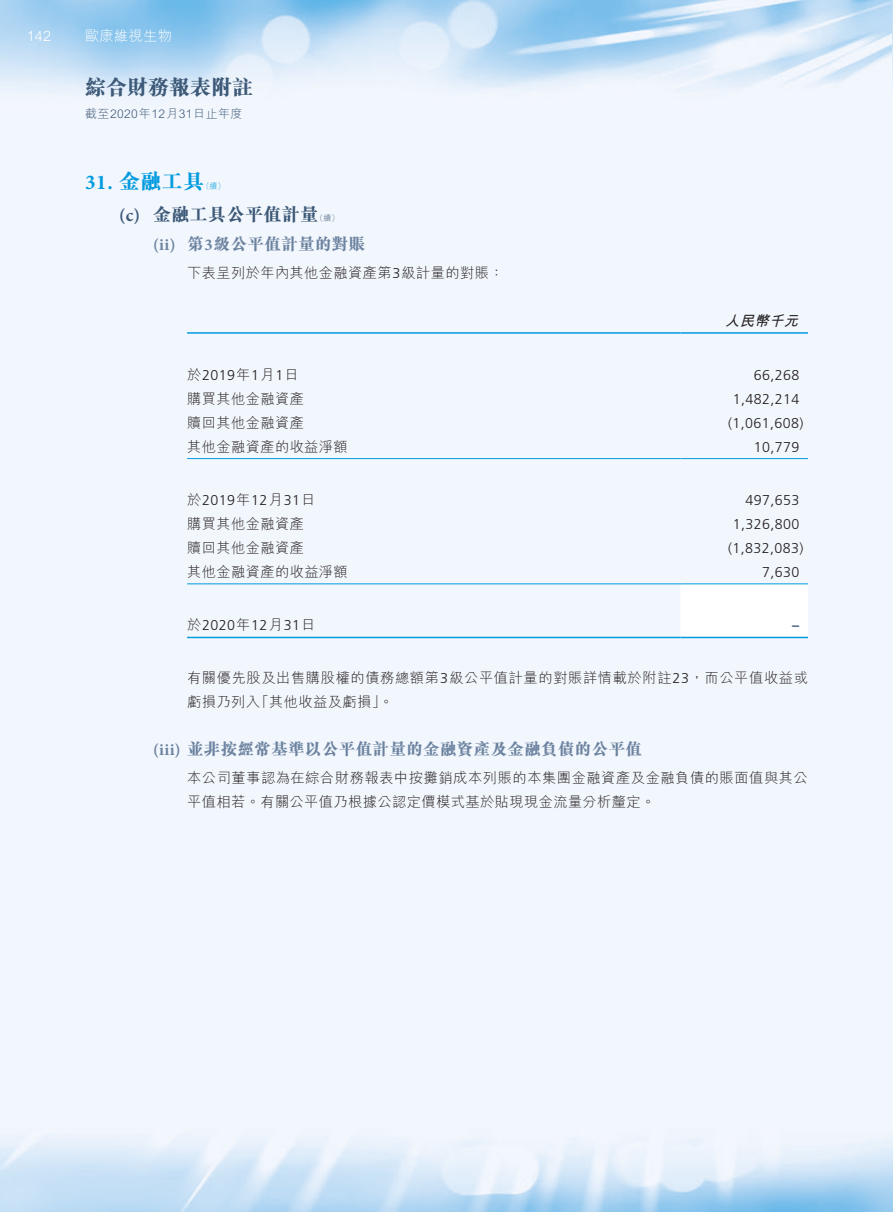
<style>
.page{position:relative;width:893px;height:1212px;background:#fff}
.page>*{position:absolute;margin:0;border:0;box-sizing:border-box;transform-origin:0 0}
.t1{font:800 21px "M Sung HK";color:#3c5977}
.t2{font:800 21px "M Sung HK";color:#009bde}
.t3{font:800 18px "M Sung HK";letter-spacing:.02em;color:#3c5977}
.t4{font:800 16.5px "M Sung HK";letter-spacing:.02em;color:#6c83a0}
.t5{font:300 14.25px/24px "M Hei HK";letter-spacing:.03em;color:#231f20}
.t6{font:300 14.25px "Frutiger LT Std";letter-spacing:.03em;color:#231f20}
.t7{font:300 14.25px "M Hei HK";letter-spacing:.02em;color:#fff}
.t8{font:italic 700 14.25px "M Hei HK";color:#231f20}
.t9{font:700 14.25px "Frutiger LT Std";color:#3c5977}
.t10{font:300 12px "M Hei HK";letter-spacing:.03em;color:#3c5977}
.t11{font:300 7.8px "M Hei HK";color:#009bde}
.t12{font:300 7.8px "M Hei HK";color:#3c5977}
.s1{font-family:"Minion Pro";font-weight:700}
.s2{font-family:"Frutiger LT Std"}
.s3{font-family:"M Hei HK"}
</style>
<div class="page">
<img style="left:0;top:0;width:892px;height:1212px">
<hr style="left:892px;top:0;width:1px;height:1212px;background:#f2f6fd">
<svg style="left:680px;top:584px;width:128px;height:53px"></svg>
<hr style="left:187px;top:332px;width:493px;height:2px;background:#009bde">
<hr style="left:680px;top:332px;width:128px;height:2px;background:#009bde">
<hr style="left:187px;top:458px;width:493px;height:1px;background:#009bde">
<hr style="left:680px;top:458px;width:128px;height:1px;background:#009bde">
<hr style="left:187px;top:583px;width:493px;height:1px;background:#009bde">
<hr style="left:680px;top:583px;width:128px;height:1px;background:#009bde">
<hr style="left:187px;top:637px;width:493px;height:1px;background:#009bde">
<hr style="left:680px;top:637px;width:128px;height:1px;background:#009bde">
<p class="t7" style="left:27px;top:28px;width:26px">142</p>
<p class="t7" style="left:85px;top:28px;width:88px">歐康維視生物</p>
<h1 class="t1" style="left:85px;top:73px;width:169px">綜合財務報表附註</h1>
<p class="t10" style="left:85px;top:107px;width:159px">截至2020年12月31日止年度</p>
<h1 class="t2" style="left:85px;top:166px;width:121px"><span class="s1">31.</span> 金融工具</h1>
<p class="t11" style="left:202px;top:182px;width:25px">（續）</p>
<p class="t3" style="left:119px;top:202px;width:201px"><span class="s1">(c)</span> 金融工具公平值計量</p>
<p class="t12" style="left:315px;top:214px;width:25px">（續）</p>
<p class="t4" style="left:153px;top:232px;width:214px"><span class="s1">(ii)</span> 第<span class="s1">3</span>級公平值計量的對賬</p>
<p class="t5" style="left:187px;top:260px;width:318px">下表呈列於年內其他金融資產第<span class="s2">3</span>級計量的對賬：</p>
<p class="t8" style="left:725px;top:310px;width:79px">人民幣千元</p>
<p class="t6" style="left:187px;top:367px;width:113px"><span class="s3">於</span>2019<span class="s3">年</span>1<span class="s3">月</span>1<span class="s3">日</span></p>
<p class="t6" style="left:754px;top:367px;width:47px">66,268</p>
<p class="t5" style="left:187px;top:386px;width:118px">購買其他金融資產</p>
<p class="t6" style="left:733px;top:391px;width:68px">1,482,214</p>
<p class="t5" style="left:187px;top:410px;width:118px">贖回其他金融資產</p>
<p class="t6" style="left:728px;top:415px;width:77px">(1,061,608)</p>
<p class="t5" style="left:187px;top:434px;width:162px">其他金融資產的收益淨額</p>
<p class="t6" style="left:754px;top:439px;width:47px">10,779</p>
<p class="t6" style="left:187px;top:492px;width:130px"><span class="s3">於</span>2019<span class="s3">年</span>12<span class="s3">月</span>31<span class="s3">日</span></p>
<p class="t6" style="left:746px;top:492px;width:55px">497,653</p>
<p class="t5" style="left:187px;top:512px;width:118px">購買其他金融資產</p>
<p class="t6" style="left:733px;top:516px;width:68px">1,326,800</p>
<p class="t5" style="left:187px;top:536px;width:118px">贖回其他金融資產</p>
<p class="t6" style="left:728px;top:540px;width:77px">(1,832,083)</p>
<p class="t5" style="left:187px;top:560px;width:162px">其他金融資產的收益淨額</p>
<p class="t6" style="left:762px;top:564px;width:39px">7,630</p>
<p class="t6" style="left:187px;top:617px;width:130px"><span class="s3">於</span>2020<span class="s3">年</span>12<span class="s3">月</span>31<span class="s3">日</span></p>
<p class="t9" style="left:792px;top:617px;width:9px">–</p>
<p class="t5" style="left:187px;top:665px;width:622px">有關優先股及出售購股權的債務總額第<span class="s2">3</span>級公平值計量的對賬詳情載於附註<span class="s2">23</span>，而公平值收益或虧損乃列入「其他收益及虧損」。</p>
<p class="t4" style="left:153px;top:737px;width:490px"><span class="s1">(iii)</span> 並非按經常基準以公平值計量的金融資產及金融負債的公平值</p>
<p class="t5" style="left:187px;top:765px;width:622px">本公司董事認為在綜合財務報表中按攤銷成本列賬的本集團金融資產及金融負債的賬面值與其公平值相若。有關公平值乃根據公認定價模式基於貼現現金流量分析釐定。</p>
</div>
